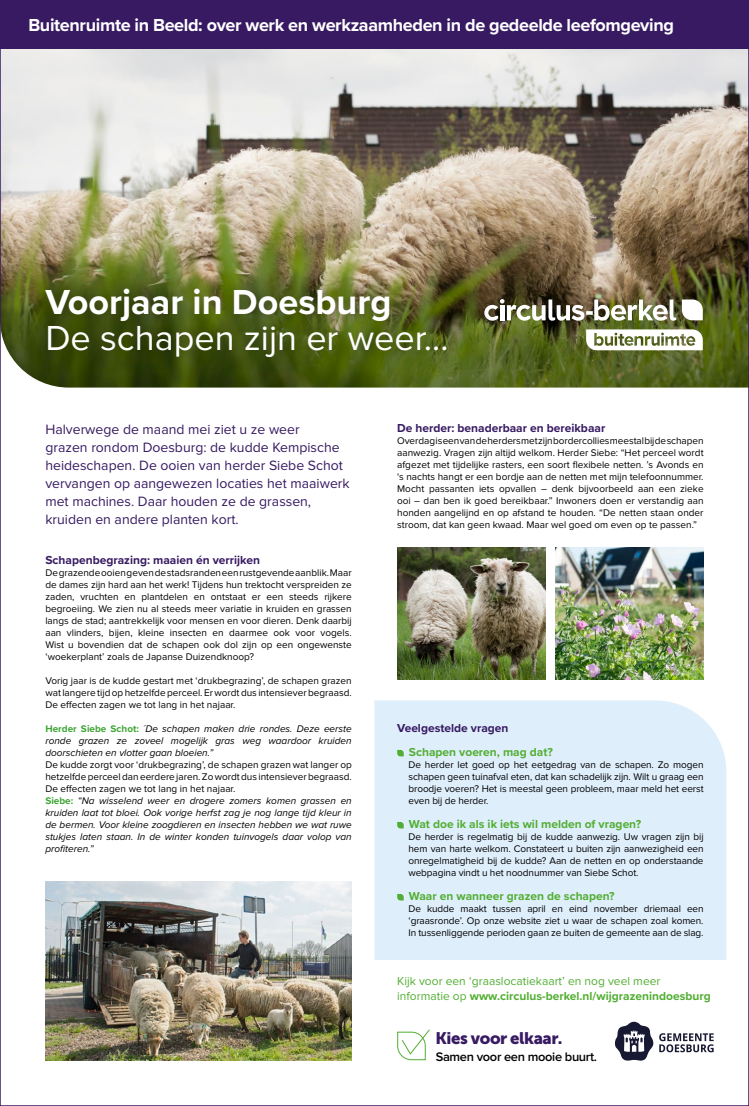
<style>
.page{position:relative;width:749px;height:1106px;background:#fff}
.page>*{position:absolute;margin:0;border:0;box-sizing:border-box;transform-origin:0 0}
.t1{font:36px "Proxima Nova";color:#fff}
.t2{font:700 36px "Proxima Nova";color:#fff}
.t3{font:700 18px "Proxima Nova";letter-spacing:-.02em;color:#fff}
.t4{font:16.6px "Museo Sans 900";letter-spacing:-.025em;color:#371a62}
.t5{font:14px/18px "Proxima Nova";color:#371a62}
.t6{font:600 12.8px "Proxima Nova";letter-spacing:-.025em;color:#000}
.t7{font:12px/15px "Proxima Nova";color:#52ae32}
.t8{font:700 12px "Proxima Nova";color:#52ae32}
.t9{font:700 12px "Proxima Nova";color:#371a62}
.t10{font:10px/12px "Proxima Nova";letter-spacing:-.005em;color:#000;text-align:justify}
.t11{font:italic 10px/12px "Proxima Nova";color:#000;text-align:justify}
.s1{font-weight:700;font-style:normal;color:#3fa535}
.s2{font-style:normal}
.s3{font-weight:700}
</style>
<div class="page">
<img style="left:2px;top:48px;width:744px;height:339px">
<div style="left:374px;top:700px;width:352px;height:260px;background:#dfeefb"></div>
<div style="left:0;top:0;width:748px;height:48px;background:#371a62"></div>
<div style="left:26px;top:268px;width:440px;height:109px;background:#000;opacity:.75"></div>
<svg style="left:397px;top:750px;width:6px;height:6px"></svg>
<svg style="left:397px;top:822px;width:6px;height:6px"></svg>
<svg style="left:397px;top:894px;width:6px;height:6px"></svg>
<svg style="left:397px;top:1029px;width:33px;height:31px"></svg>
<svg style="left:659px;top:1033px;width:54px;height:19px"></svg>
<svg style="left:615px;top:1021px;width:38px;height:39px"></svg>
<img style="left:45px;top:881px;width:306px;height:179px">
<img style="left:484px;top:299px;width:218px;height:22px">
<svg style="left:586px;top:329px;width:116px;height:21px"></svg>
<img style="left:397px;top:547px;width:148px;height:132px">
<img style="left:555px;top:547px;width:148px;height:132px">
<h2 class="t3" style="left:28px;top:11px;width:647px">Buitenruimte in Beeld: over werk en werkzaamheden in de gedeelde leefomgeving</h2>
<h1 class="t2" style="left:45px;top:275px;width:347px">Voorjaar in Doesburg</h1>
<h1 class="t1" style="left:45px;top:322px;width:404px">De schapen zijn er weer…</h1>
<p class="t5" style="left:45px;top:421px;width:306px">Halverwege de maand mei ziet u ze weer<br>grazen rondom Doesburg: de kudde Kempische heideschapen. De ooien van herder Siebe Schot vervangen op aangewezen locaties het maaiwerk met machines. Daar houden ze de grassen, kruiden en andere planten kort.</p>
<p class="t9" style="left:45px;top:551px;width:216px">Schapenbegrazing: maaien én verrijken</p>
<p class="t10" style="left:45px;top:567px;width:308px">De grazende ooien geven de stadsranden een rustgevende aanblik. Maar de dames zijn hard aan het werk! Tijdens hun trektocht verspreiden ze zaden, vruchten en plantdelen en ontstaat er een steeds rijkere begroeiing. We zien nu al steeds meer variatie in kruiden en grassen langs de stad; aantrekkelijk voor mensen en voor dieren. Denk daarbij aan vlinders, bijen, kleine insecten en daarmee ook voor vogels.<br>Wist u bovendien dat de schapen ook dol zijn op een ongewenste ‘woekerplant’ zoals de Japanse Duizendknoop?</p>
<p class="t10" style="left:45px;top:675px;width:308px">Vorig jaar is de kudde gestart met ‘drukbegrazing’, de schapen grazen wat langere tijd op hetzelfde perceel. Er wordt dus intensiever begraasd.<br>De effecten zagen we tot lang in het najaar.</p>
<p class="t11" style="left:45px;top:723px;width:308px"><span class="s1">Herder Siebe Schot:</span> ´De schapen maken drie rondes. Deze eerste ronde grazen ze zoveel mogelijk gras weg waardoor kruiden doorschieten en vlotter gaan bloeien.”</p>
<p class="t11" style="left:45px;top:759px;width:308px;text-align:left"><span class="s2">De kudde zorgt voor ‘drukbegrazing’, de schapen grazen wat langer op hetzelfde perceel dan eerdere jaren. Zo wordt dus intensiever begraasd.<br>De effecten zagen we tot lang in het najaar.<br></span><span class="s1">Siebe:</span> “Na wisselend weer en drogere zomers komen grassen en kruiden laat tot bloei. Ook vorige herfst zag je nog lange tijd kleur in de bermen. Voor kleine zoogdieren en insecten hebben we wat ruwe stukjes laten staan. In de winter konden tuinvogels daar volop van profiteren.”</p>
<p class="t9" style="left:397px;top:419px;width:210px">De herder: benaderbaar en bereikbaar</p>
<p class="t10" style="left:397px;top:435px;width:308px">Overdag is een van de herders met zijn bordercollies meestal bij de schapen aanwezig. Vragen zijn altijd welkom. Herder Siebe: “Het perceel wordt afgezet met tijdelijke rasters, een soort flexibele netten. ’s Avonds en ‘s nachts hangt er een bordje aan de netten met mijn telefoonnummer.<br>Mocht passanten iets opvallen – denk bijvoorbeeld aan een zieke ooi – dan ben ik goed bereikbaar.” Inwoners doen er verstandig aan honden aangelijnd en op afstand te houden. “De netten staan onder stroom, dat kan geen kwaad. Maar wel goed om even op te passen.”</p>
<p class="t9" style="left:397px;top:719px;width:113px">Veelgestelde vragen</p>
<p class="t8" style="left:409px;top:743px;width:145px">Schapen voeren, mag dat?</p>
<p class="t10" style="left:408px;top:759px;width:296px">De herder let goed op het eetgedrag van de schapen. Zo mogen schapen geen tuinafval eten, dat kan schadelijk zijn. Wilt u graag een broodje voeren? Het is meestal geen probleem, maar meld het eerst even bij de herder.</p>
<p class="t8" style="left:409px;top:815px;width:234px">Wat doe ik als ik iets wil melden of vragen?</p>
<p class="t10" style="left:408px;top:831px;width:296px">De herder is regelmatig bij de kudde aanwezig. Uw vragen zijn bij hem van harte welkom. Constateert u buiten zijn aanwezigheid een onregelmatigheid bij de kudde? Aan de netten en op onderstaande webpagina vindt u het noodnummer van Siebe Schot.</p>
<p class="t8" style="left:409px;top:887px;width:207px">Waar en wanneer grazen de schapen?</p>
<p class="t10" style="left:408px;top:903px;width:296px">De kudde maakt tussen april en eind november driemaal een ‘graasronde’. Op onze website ziet u waar de schapen zoal komen.<br>In tussenliggende perioden gaan ze buiten de gemeente aan de slag.</p>
<p class="t7" style="left:397px;top:973px;width:315px">Kijk voor een ‘graaslocatiekaart’ en nog veel meer informatie op <span class="s3">www.circulus-berkel.nl/wijgrazenindoesburg</span></p>
<h3 class="t4" style="left:435px;top:1028px;width:128px">Kies voor elkaar.</h3>
<p class="t6" style="left:435px;top:1050px;width:163px">Samen voor een mooie buurt.</p>
</div>
